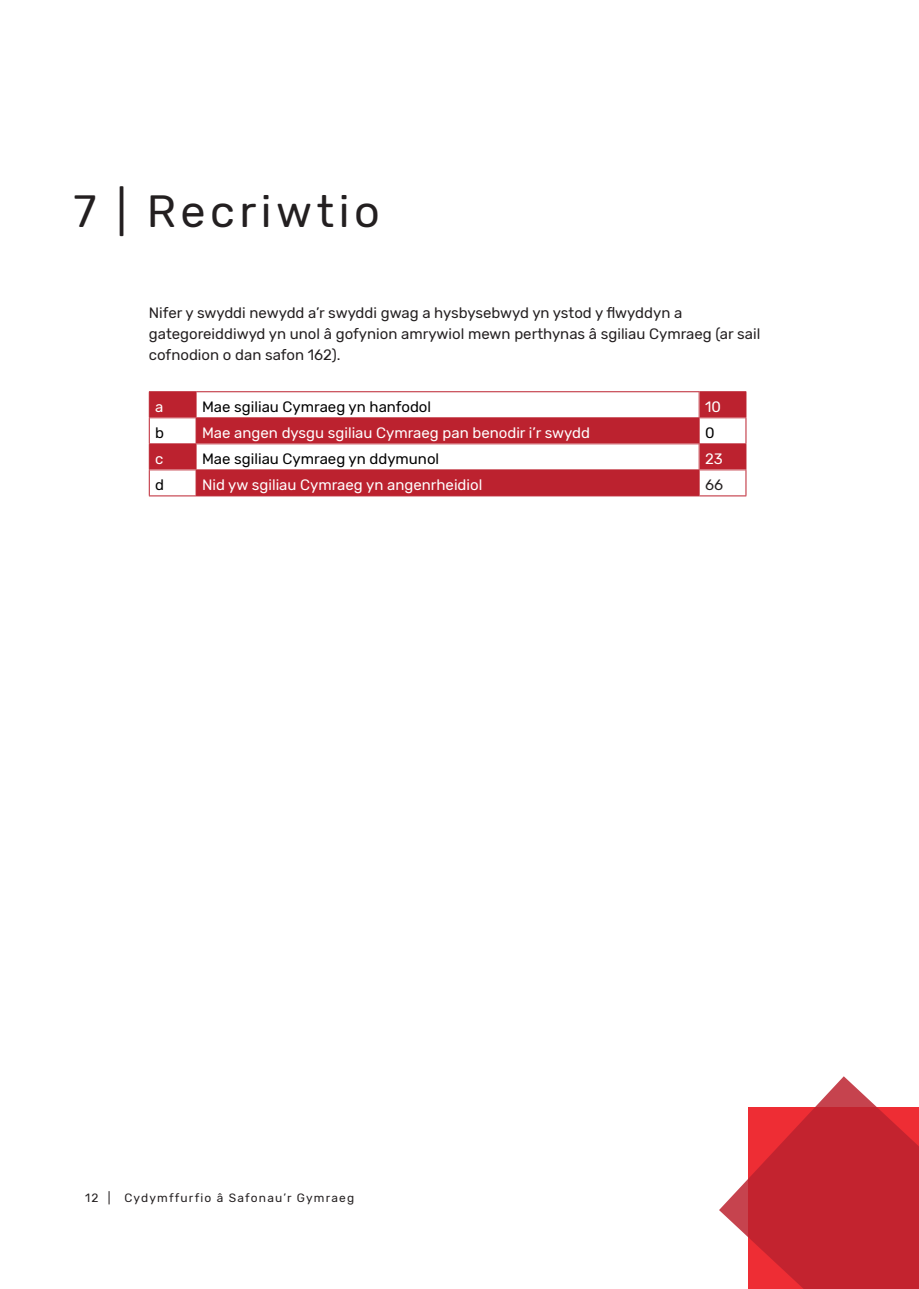
<style>
.page{position:relative;width:919px;height:1289px;background:#fff}
.page>*{position:absolute;margin:0;border:0;box-sizing:border-box;transform-origin:0 0}
.t1{font:45px "Rubik";letter-spacing:.1em;color:#231f20}
.t2{font:15px/21px "Rubik";color:#231f20}
.t3{font:15px "Rubik";color:#fff}
.t4{font:15px "Rubik";color:#000}
.t5{font:12px "Rubik";letter-spacing:.1em;color:#231f20}
</style>
<div class="page">
<div style="left:150px;top:392px;width:595px;height:103px;background:#bc222f"></div>
<div style="left:196px;top:392px;width:503px;height:26px;background:#fff"></div>
<div style="left:149px;top:418px;width:47px;height:26px;background:#fff"></div>
<div style="left:699px;top:418px;width:47px;height:26px;background:#fff"></div>
<div style="left:196px;top:444px;width:503px;height:26px;background:#fff"></div>
<div style="left:149px;top:470px;width:47px;height:26px;background:#fff"></div>
<div style="left:699px;top:470px;width:47px;height:26px;background:#fff"></div>
<hr style="left:149px;top:391px;width:47px;height:1px;background:#bc222f">
<hr style="left:196px;top:391px;width:503px;height:1px;background:#bc222f">
<hr style="left:699px;top:391px;width:47px;height:1px;background:#bc222f">
<hr style="left:149px;top:417px;width:47px;height:1px;background:#bc222f">
<hr style="left:196px;top:417px;width:503px;height:1px;background:#bc222f">
<hr style="left:699px;top:417px;width:47px;height:1px;background:#bc222f">
<hr style="left:149px;top:443px;width:47px;height:1px;background:#bc222f">
<hr style="left:196px;top:443px;width:503px;height:1px;background:#bc222f">
<hr style="left:699px;top:443px;width:47px;height:1px;background:#bc222f">
<hr style="left:149px;top:469px;width:47px;height:1px;background:#bc222f">
<svg style="left:149px;top:392px;width:1px;height:103px"></svg>
<hr style="left:196px;top:469px;width:503px;height:1px;background:#bc222f">
<svg style="left:196px;top:392px;width:1px;height:103px"></svg>
<hr style="left:699px;top:469px;width:47px;height:1px;background:#bc222f">
<svg style="left:698px;top:392px;width:1px;height:103px"></svg>
<svg style="left:745px;top:392px;width:1px;height:103px"></svg>
<hr style="left:149px;top:495px;width:47px;height:1px;background:#bc222f">
<hr style="left:196px;top:495px;width:503px;height:1px;background:#bc222f">
<hr style="left:699px;top:495px;width:47px;height:1px;background:#bc222f">
<svg style="left:719px;top:1076px;width:199px;height:212px"></svg>
<p class="t1" style="left:73px;top:186px;width:308px">7 | Recriwtio</p>
<p class="t2" style="left:149px;top:303px;width:613px">Nifer y swyddi newydd a’r swyddi gwag a hysbysebwyd yn ystod y flwyddyn a gategoreiddiwyd yn unol â gofynion amrywiol mewn perthynas â sgiliau Cymraeg (ar sail cofnodion o dan safon 162).</p>
<p class="t3" style="left:155px;top:398px;width:10px">a</p>
<p class="t4" style="left:202px;top:398px;width:230px">Mae sgiliau Cymraeg yn hanfodol</p>
<p class="t3" style="left:705px;top:398px;width:17px">10</p>
<p class="t4" style="left:155px;top:424px;width:10px">b</p>
<p class="t3" style="left:202px;top:424px;width:389px">Mae angen dysgu sgiliau Cymraeg pan benodir i’r swydd</p>
<p class="t4" style="left:705px;top:424px;width:11px">0</p>
<p class="t3" style="left:155px;top:450px;width:10px">c</p>
<p class="t4" style="left:202px;top:450px;width:239px">Mae sgiliau Cymraeg yn ddymunol</p>
<p class="t3" style="left:705px;top:450px;width:19px">23</p>
<p class="t4" style="left:155px;top:476px;width:10px">d</p>
<p class="t3" style="left:202px;top:476px;width:282px">Nid yw sgiliau Cymraeg yn angenrheidiol</p>
<p class="t2" style="left:705px;top:474px;width:19px">66</p>
<p class="t5" style="left:85px;top:1191px;width:271px">12 | Cydymffurfio â Safonau’r Gymraeg</p>
</div>
